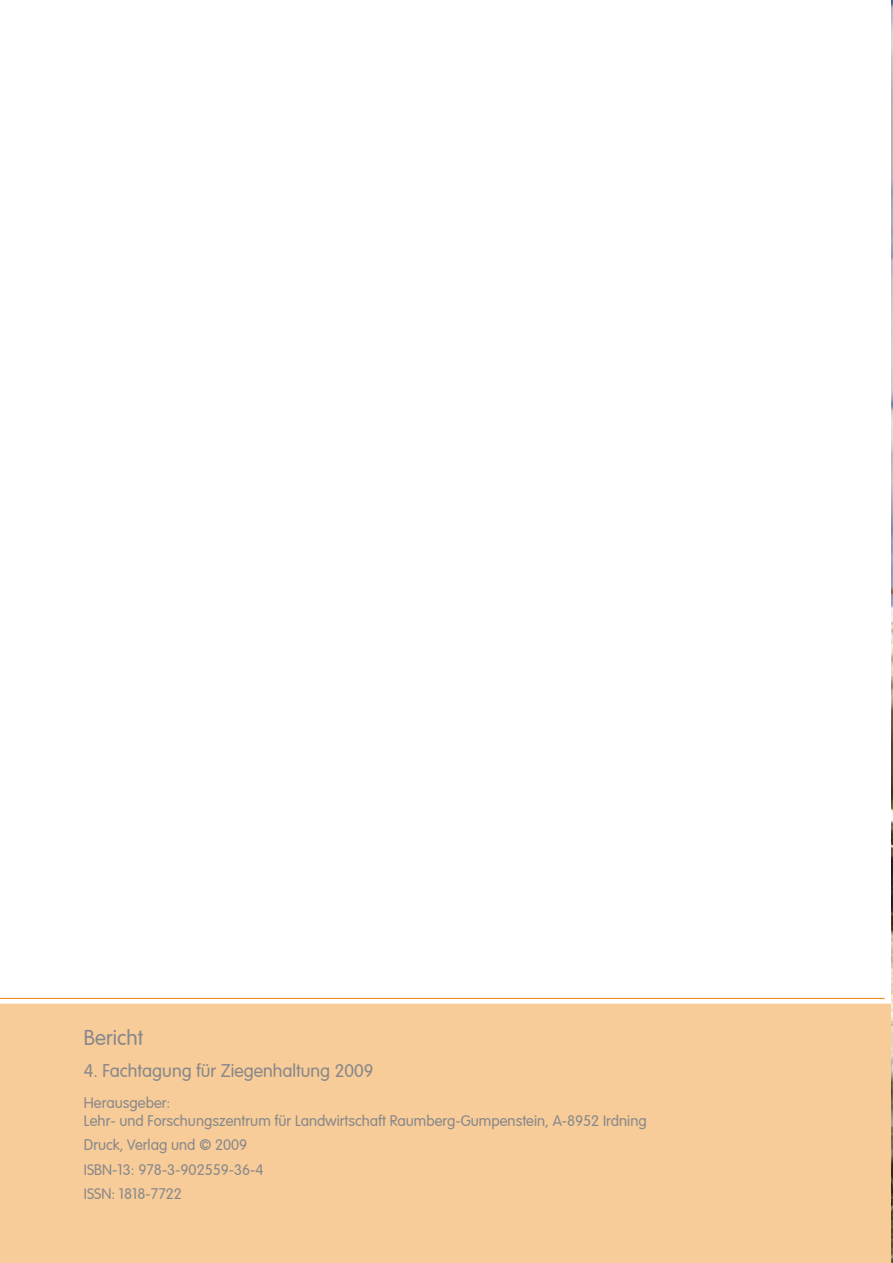
<style>
.page{position:relative;width:893px;height:1263px;background:#fff}
.page>*{position:absolute;margin:0;border:0;box-sizing:border-box;transform-origin:0 0}
.t1{font:300 21px "VAG Rounded";color:#87888a}
.t2{font:300 18px "VAG Rounded";color:#87888a}
.t3{font:300 15px/24.3px "VAG Rounded";color:#87888a}
</style>
<div class="page">
<div style="left:0;top:1003px;width:892px;height:260px;background:#f8cc99"></div>
<hr style="left:0;top:998px;width:885px;height:1px;background:#ee7f00">
<img style="left:892px;top:0;width:1px;height:1263px">
<h1 class="t1" style="left:84px;top:1026px;width:61px">Bericht</h1>
<p class="t2" style="left:84px;top:1061px;width:291px">4. Fachtagung für Ziegenhaltung 2009</p>
<p class="t3" style="left:84px;top:1094px;width:564px;line-height:18px">Herausgeber:<br>Lehr- und Forschungszentrum für Landwirtschaft Raumberg-Gumpenstein, A-8952 Irdning</p>
<p class="t3" style="left:84px;top:1133px;width:181px">Druck, Verlag und © 2009<br>ISBN-13: 978-3-902559-36-4<br>ISSN: 1818-7722</p>
</div>
